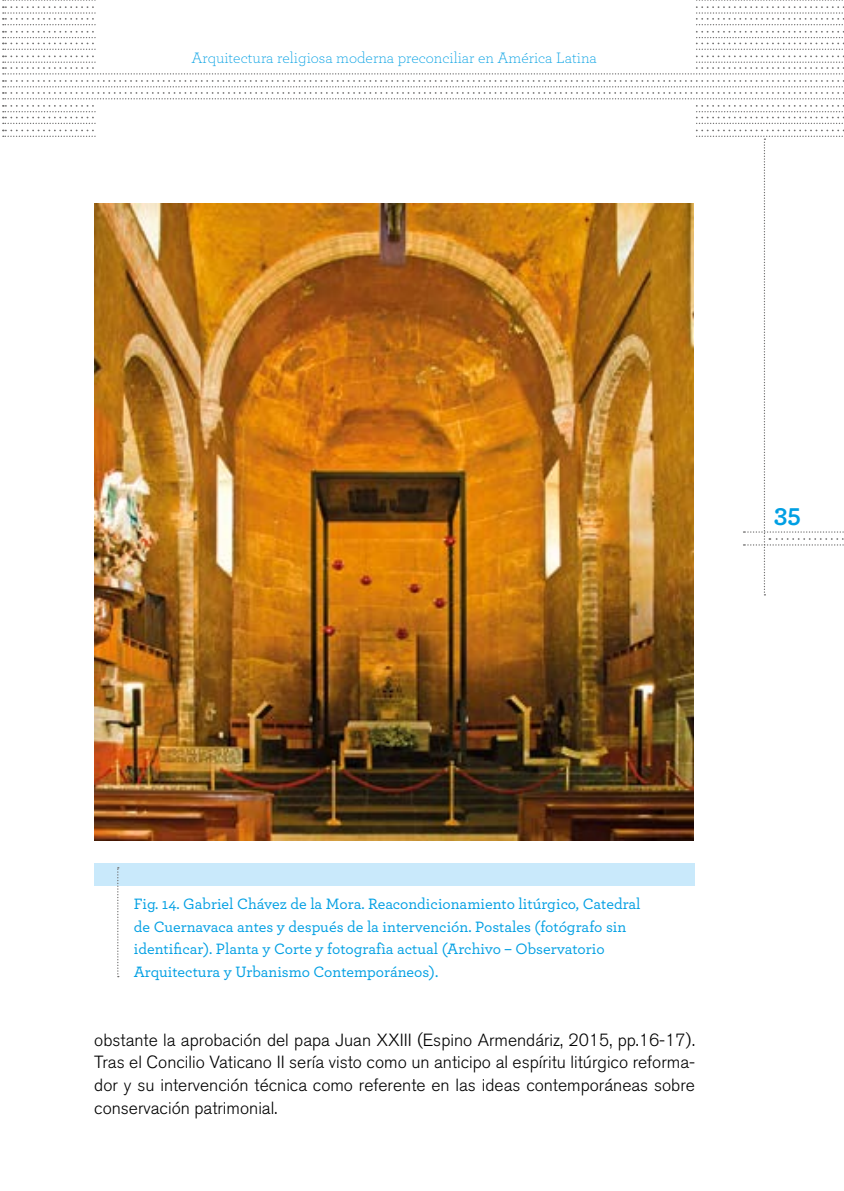
<style>
.page{position:relative;width:844px;height:1191px;background:#fff}
.page>*{position:absolute;margin:0;border:0;box-sizing:border-box;transform-origin:0 0}
.t1{font:700 26.25px "Archer Pro";color:#009fe3}
.t2{font:300 17.5px/22.8px "Akzidenz Grotesk BQ";color:#000;text-align:justify}
.t3{font:500 15.75px/22.8px "Archer Pro";color:#009fe3}
.t4{font:300 15.75px "Archer Pro";color:#009fe3}
</style>
<div class="page">
<svg style="left:3px;top:0;width:841px;height:25px"></svg>
<svg style="left:3px;top:105px;width:841px;height:19px"></svg>
<svg style="left:3px;top:31px;width:841px;height:68px"></svg>
<svg style="left:3px;top:130px;width:841px;height:465px"></svg>
<div style="left:96px;top:103px;width:598px;height:63px;background:#fff"></div>
<div style="left:96px;top:0;width:598px;height:70px;background:#fff"></div>
<img style="left:94px;top:203px;width:599px;height:637px">
<div style="left:94px;top:863px;width:600px;height:23px;background:#c9e9fb"></div>
<svg style="left:117px;top:867px;width:2px;height:110px"></svg>
<p class="t4" style="left:191px;top:48px;width:407px">Arquitectura religiosa moderna preconciliar en América Latina</p>
<h1 class="t1" style="left:774px;top:492px;width:28px">35</h1>
<p class="t3" style="left:134px;top:891px;width:508px">Fig. 14. Gabriel Chávez de la Mora. Reacondicionamiento litúrgico, Catedral de Cuernavaca antes y después de la intervención. Postales (fotógrafo sin identificar). Planta y Corte y fotografìa actual (Archivo – Observatorio Arquitectura y Urbanismo Contemporáneos).</p>
<p class="t2" style="left:94px;top:1028px;width:602px">obstante la aprobación del papa Juan XXIII (Espino Armendáriz, 2015, pp.16-17).<br>Tras el Concilio Vaticano II sería visto como un anticipo al espíritu litúrgico reforma&shy;dor y su intervención técnica como referente en las ideas contemporáneas sobre conservación patrimonial.</p>
</div>
